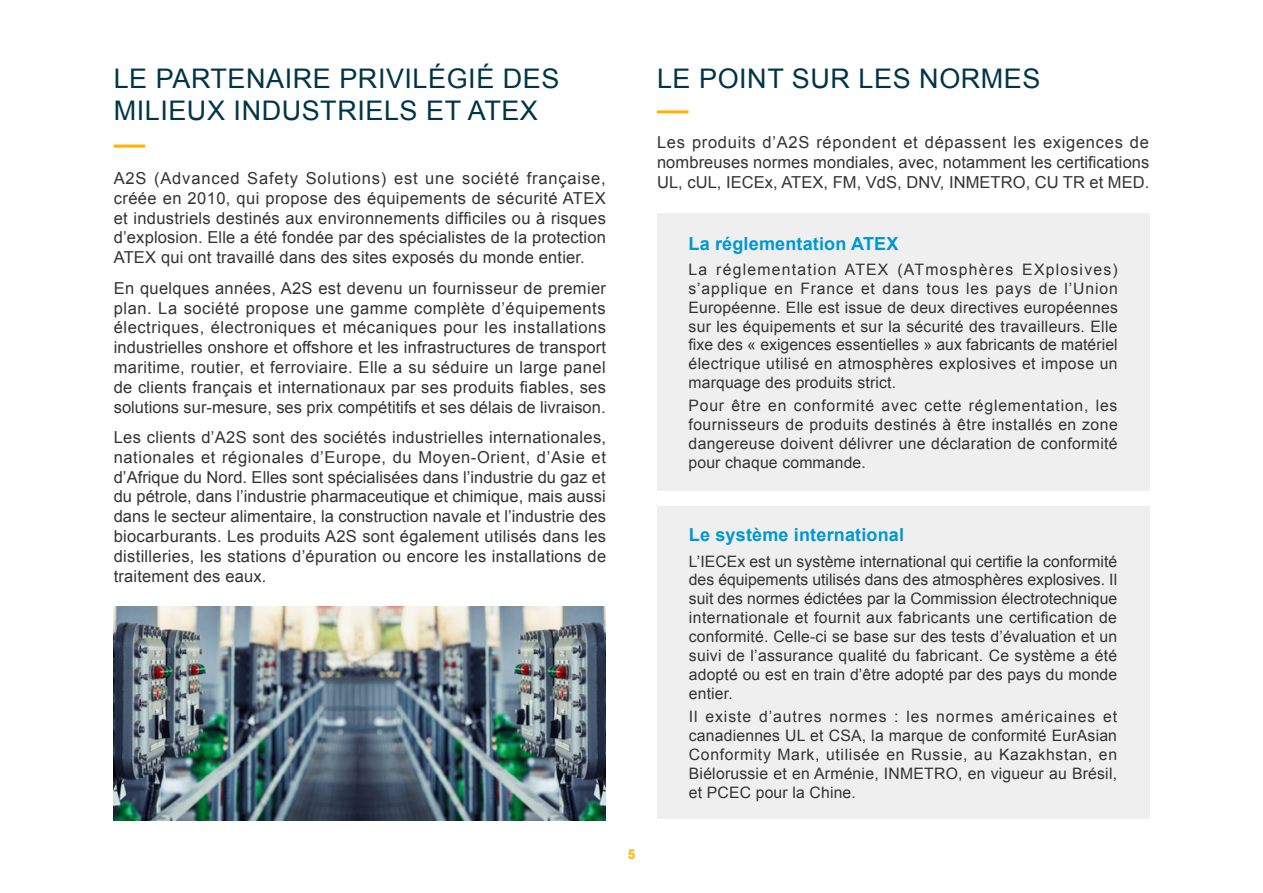
<style>
.page{position:relative;width:1263px;height:893px;background:#fff}
.page>*{position:absolute;margin:0;border:0;box-sizing:border-box;transform-origin:0 0}
.Pages_-_Titre_1{font:27px/32.4px "Arial";letter-spacing:.02em;color:#003547}
.Pages_-_Titre_2{font:700 18px "Arial";letter-spacing:.01em;color:#0197d1}
.Pages_-_Paragraphe{font:16.5px/19.8px "Arial";letter-spacing:.005em;color:#333;text-align:justify}
.Pages_-_Paragraphe-2{font:15.75px/18.9px "Arial";letter-spacing:.01em;color:#333;text-align:justify}
.t1{font:700 13.5px "Arial";color:#ffb200}
</style>
<div class="page">
<hr style="left:114px;top:145px;width:31px;height:3px;background:#ffb200">
<hr style="left:657px;top:110px;width:31px;height:3px;background:#ffb200">
<div style="left:657px;top:213px;width:492px;height:278px;background:#efefef"></div>
<div style="left:657px;top:507px;width:492px;height:312px;background:#efefef"></div>
<img style="left:114px;top:607px;width:492px;height:214px">
<p class="Pages_-_Titre_1" style="left:114px;top:62px;width:447px">LE PARTENAIRE PRIVILÉGIÉ DES<br>MILIEUX INDUSTRIELS ET ATEX</p>
<p class="Pages_-_Paragraphe" style="left:114px;top:169px;width:494px">A2S (Advanced Safety Solutions) est une société française, créée en 2010, qui propose des équipements de sécurité ATEX et industriels destinés aux environnements difficiles ou à risques d’explosion. Elle a été fondée par des spécialistes de la protection ATEX qui ont travaillé dans des sites exposés du monde entier.</p>
<p class="Pages_-_Paragraphe" style="left:114px;top:278px;width:494px">En quelques années, A2S est devenu un fournisseur de premier plan. La société propose une gamme complète d’équipements électriques, électroniques et mécaniques pour les installations industrielles onshore et offshore et les infrastructures de transport maritime, routier, et ferroviaire. Elle a su séduire un large panel de clients français et internationaux par ses produits fiables, ses solutions sur-mesure, ses prix compétitifs et ses délais de livraison.</p>
<p class="Pages_-_Paragraphe" style="left:114px;top:427px;width:494px">Les clients d’A2S sont des sociétés industrielles internationales, nationales et régionales d’Europe, du Moyen-Orient, d’Asie et d’Afrique du Nord. Elles sont spécialisées dans l’industrie du gaz et du pétrole, dans l’industrie pharmaceutique et chimique, mais aussi dans le secteur alimentaire, la construction navale et l’industrie des biocarburants. Les produits A2S sont également utilisés dans les distilleries, les stations d’épuration ou encore les installations de traitement des eaux.</p>
<p class="t1" style="left:628px;top:846px;width:9px">5</p>
<p class="Pages_-_Titre_1" style="left:657px;top:62px;width:385px">LE POINT SUR LES NORMES</p>
<p class="Pages_-_Paragraphe" style="left:657px;top:133px;width:494px">Les produits d’A2S répondent et dépassent les exigences de nombreuses normes mondiales, avec, notamment les certifications UL, cUL, IECEx, ATEX, FM, VdS, DNV, INMETRO, CU TR et MED.</p>
<p class="Pages_-_Titre_2" style="left:688px;top:231px;width:211px">La réglementation ATEX</p>
<p class="Pages_-_Paragraphe-2" style="left:688px;top:260px;width:431px">La réglementation ATEX (ATmosphères EXplosives) s’applique en France et dans tous les pays de l’Union Européenne. Elle est issue de deux directives européennes sur les équipements et sur la sécurité des travailleurs. Elle fixe des « exigences essentielles » aux fabricants de matériel électrique utilisé en atmosphères explosives et impose un marquage des produits strict.</p>
<p class="Pages_-_Paragraphe-2" style="left:688px;top:397px;width:431px">Pour être en conformité avec cette réglementation, les fournisseurs de produits destinés à être installés en zone dangereuse doivent délivrer une déclaration de conformité pour chaque commande.</p>
<p class="Pages_-_Titre_2" style="left:689px;top:523px;width:217px">Le système international</p>
<p class="Pages_-_Paragraphe-2" style="left:689px;top:552px;width:430px">L’IECEx est un système international qui certifie la conformité des équipements utilisés dans des atmosphères explosives. Il suit des normes édictées par la Commission électrotechnique internationale et fournit aux fabricants une certification de conformité. Celle-ci se base sur des tests d’évaluation et un suivi de l’assurance qualité du fabricant. Ce système a été adopté ou est en train d’être adopté par des pays du monde entier.</p>
<p class="Pages_-_Paragraphe-2" style="left:689px;top:707px;width:430px">Il existe d’autres normes : les normes américaines et canadiennes UL et CSA, la marque de conformité EurAsian Conformity Mark, utilisée en Russie, au Kazakhstan, en Biélorussie et en Arménie, INMETRO, en vigueur au Brésil, et PCEC pour la Chine.</p>
</div>
